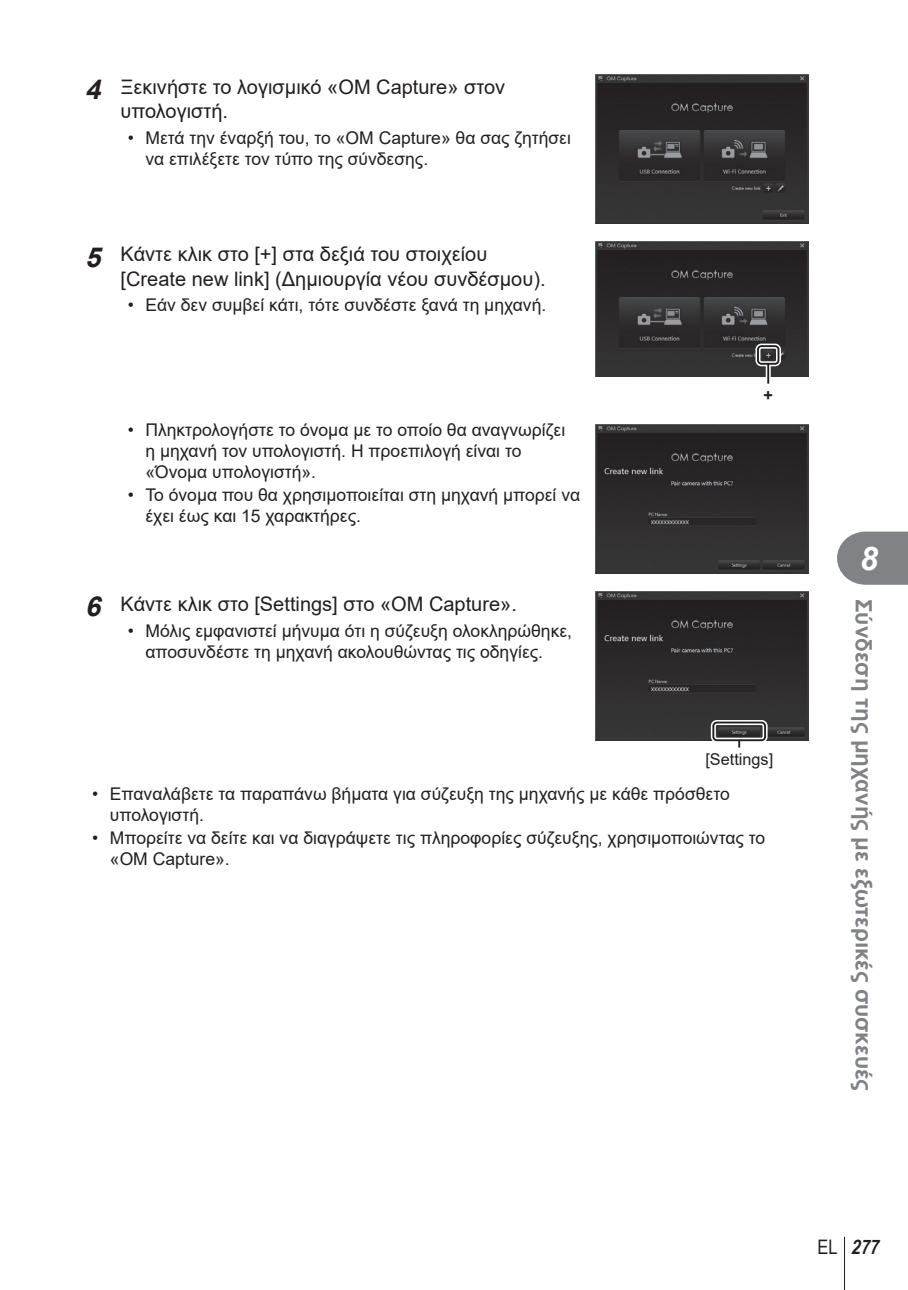
<style>
.page{position:relative;width:908px;height:1290px;background:#fff}
.page>*{position:absolute;margin:0;border:0;box-sizing:border-box;transform-origin:0 0}
.t1{font:italic 700 32.5px "Arial";color:#fff}
.t2{font:700 22.5px "Arial";color:#808285}
.t3{font:20px/24px "Arial";color:#231f20}
.t4{font:italic 700 20px "Arial Narrow";color:#231f20}
.t5{font:17.5px/21px "Arial";color:#231f20}
.t6{font:16.25px "Arial";color:#231f20}
.t7{font:700 16.25px "Arial";color:#231f20}
.s1{font-weight:700;font-style:italic;font-size:27.5px}
.s2{font-weight:400;font-style:normal}
</style>
<div class="page">
<hr style="left:843px;top:1237px;width:1px;height:53px;background:#231f20">
<svg style="left:837px;top:531px;width:70px;height:54px;background:#8d8e91"></svg>
<img style="left:595px;top:75px;width:213px;height:149px">
<img style="left:595px;top:242px;width:213px;height:134px">
<div style="left:755px;top:344px;width:25px;height:22px;border:5px solid #fff;border-radius:4px"></div>
<svg style="left:765px;top:365px;width:5px;height:19px"></svg>
<svg style="left:767px;top:365px;width:1px;height:19px"></svg>
<div style="left:756px;top:345px;width:23px;height:20px;border:2px solid #231f20;border-radius:4px"></div>
<img style="left:595px;top:425px;width:213px;height:148px">
<img style="left:595px;top:592px;width:213px;height:148px">
<div style="left:710px;top:720px;width:57px;height:23px;border:5px solid #fff;border-radius:4px"></div>
<div style="left:712px;top:721px;width:53px;height:20px;border:2px solid #231f20;border-radius:4px"></div>
<svg style="left:736px;top:740px;width:5px;height:7px"></svg>
<p class="t3" style="left:120px;top:75px;width:386px;text-indent:-35px"><span class="s1">4</span> Ξεκινήστε το λογισμικό «OM Capture» στον υπολογιστή.</p>
<p class="t5" style="left:145px;top:127px;width:427px;text-indent:-18px">• Μετά την έναρξή του, το «OM Capture» θα σας ζητήσει να επιλέξετε τον τύπο της σύνδεσης.</p>
<p class="t3" style="left:120px;top:242px;width:426px;text-indent:-35px"><span class="s1">5</span> Κάντε κλικ στο [+] στα δεξιά του στοιχείου [Create new link] (Δημιουργία νέου συνδέσμου).</p>
<p class="t5" style="left:128px;top:294px;width:420px">• Εάν δεν συμβεί κάτι, τότε συνδέστε ξανά τη μηχανή.</p>
<p class="t5" style="left:145px;top:419px;width:421px;text-indent:-18px">• Πληκτρολογήστε το όνομα με το οποίο θα αναγνωρίζει η μηχανή τον υπολογιστή. Η προεπιλογή είναι το «Όνομα υπολογιστή».</p>
<p class="t5" style="left:145px;top:484px;width:436px;text-indent:-18px">• Το όνομα που θα χρησιμοποιείται στη μηχανή μπορεί να έχει έως και 15 χαρακτήρες.</p>
<p class="t3" style="left:85px;top:592px;width:433px"><span class="s1">6</span> Κάντε κλικ στο [Settings] στο «OM Capture».</p>
<p class="t5" style="left:145px;top:620px;width:428px;text-indent:-18px">• Μόλις εμφανιστεί μήνυμα ότι η σύζευξη ολοκληρώθηκε, αποσυνδέστε τη μηχανή ακολουθώντας τις οδηγίες.</p>
<p class="t7" style="left:763px;top:384px;width:11px">+</p>
<p class="t6" style="left:705px;top:748px;width:69px">[Settings]</p>
<p class="t5" style="left:110px;top:783px;width:621px;text-indent:-18px">• Επαναλάβετε τα παραπάνω βήματα για σύζευξη της μηχανής με κάθε πρόσθετο υπολογιστή.</p>
<p class="t5" style="left:110px;top:827px;width:656px;text-indent:-18px">• Μπορείτε να δείτε και να διαγράψετε τις πληροφορίες σύζευξης, χρησιμοποιώντας το «OM Capture».</p>
<h1 class="t1" style="left:859px;top:537px;width:20px">8</h1>
<p class="t2" style="left:879px;top:599px;width:493px;rotate:90deg">Σύνδεση της μηχανής με εξωτερικές συσκευές</p>
<p class="t4" style="left:817px;top:1232px;width:67px"><span class="s2">EL</span> 277</p>
</div>
